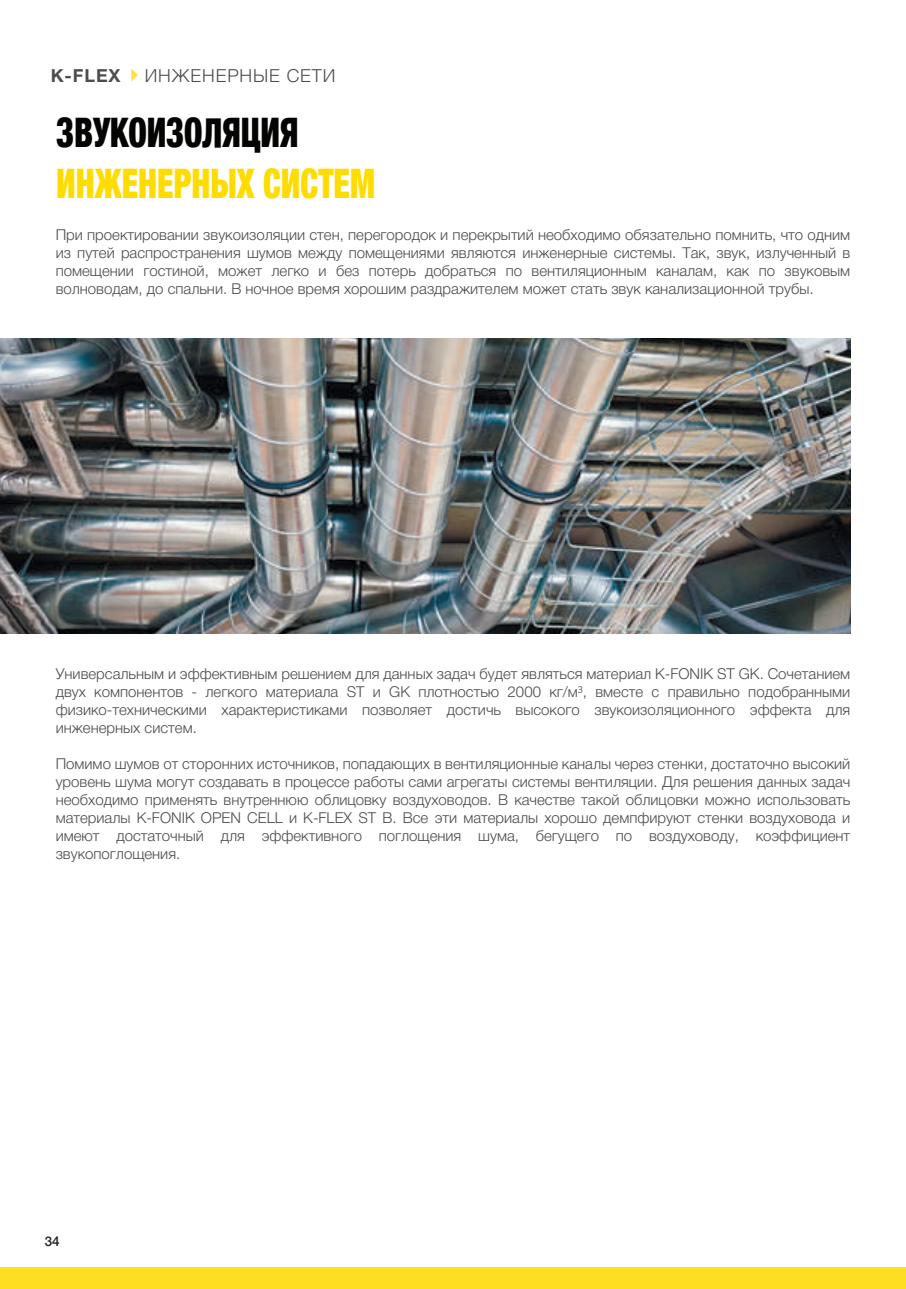
<style>
.page{position:relative;width:906px;height:1289px;background:#fff}
.page>*{position:absolute;margin:0;border:0;box-sizing:border-box;transform-origin:0 0}
.t1{font:900 condensed 40.65px "Helvetica Neue";color:#ffdc01;scale:.81 1}
.t2{font:900 condensed 40.65px "Helvetica Neue";color:#040503;scale:.81 1}
.t3{font:300 18px "Helvetica Neue Cyr";letter-spacing:.05em;color:#4b4c4d}
.t4{font:700 18px "Helvetica Neue Cyr";color:#4b4c4d}
.t5{font:300 15px/18px "Helvetica Neue Cyr";color:#494a49;text-align:justify}
.t6{font:500 13.5px "Helvetica Neue Cyr";color:#231f20}
.s1{font-family:"Open Sans"}
</style>
<div class="page">
<div style="left:0;top:1266px;width:906px;height:22px;background:#ffdd21"></div>
<svg style="left:131px;top:69px;width:7px;height:13px"></svg>
<img style="left:0;top:338px;width:850px;height:296px">
<p class="t4" style="left:51px;top:65px;width:71px">K-FLEX</p>
<p class="t3" style="left:145px;top:65px;width:192px">ИНЖЕНЕРНЫЕ СЕТИ</p>
<h1 class="t2" style="left:57px;top:108px;width:300px">ЗВУКОИЗОЛЯЦИЯ</h1>
<h1 class="t1" style="left:56px;top:158px;width:395px">ИНЖЕНЕРНЫХ СИСТЕМ</h1>
<p class="t5" style="left:56px;top:226px;width:796px">При проектировании звукоизоляции стен, перегородок и перекрытий необходимо обязательно помнить, что одним из путей распространения шумов между помещениями являются инженерные системы. Так, звук, излученный в помещении гостиной, может легко и без потерь добраться по вентиляционным каналам, как по звуковым волноводам, до спальни. В ночное время хорошим раздражителем может стать звук канализационной трубы.</p>
<p class="t5" style="left:56px;top:664px;width:796px">Универсальным и эффективным решением для данных задач будет являться материал K-FONIK ST GK. Сочетанием двух компонентов - легкого материала ST и GK плотностью 2000 кг/м<span class="s1">³</span>, вместе с правильно подобранными физико-техническими характеристиками позволяет достичь высокого звукоизоляционного эффекта для инженерных систем.</p>
<p class="t5" style="left:56px;top:754px;width:796px">Помимо шумов от сторонних источников, попадающих в вентиляционные каналы через стенки, достаточно высокий уровень шума могут создавать в процессе работы сами агрегаты системы вентиляции. Для решения данных задач необходимо применять внутреннюю облицовку воздуховодов. В качестве такой облицовки можно использовать материалы K-FONIK OPEN CELL и K-FLEX ST В. Все эти материалы хорошо демпфируют стенки воздуховода и имеют достаточный для эффективного поглощения шума, бегущего по воздуховоду, коэффициент звукопоглощения.</p>
<p class="t6" style="left:45px;top:1233px;width:17px">34</p>
</div>
